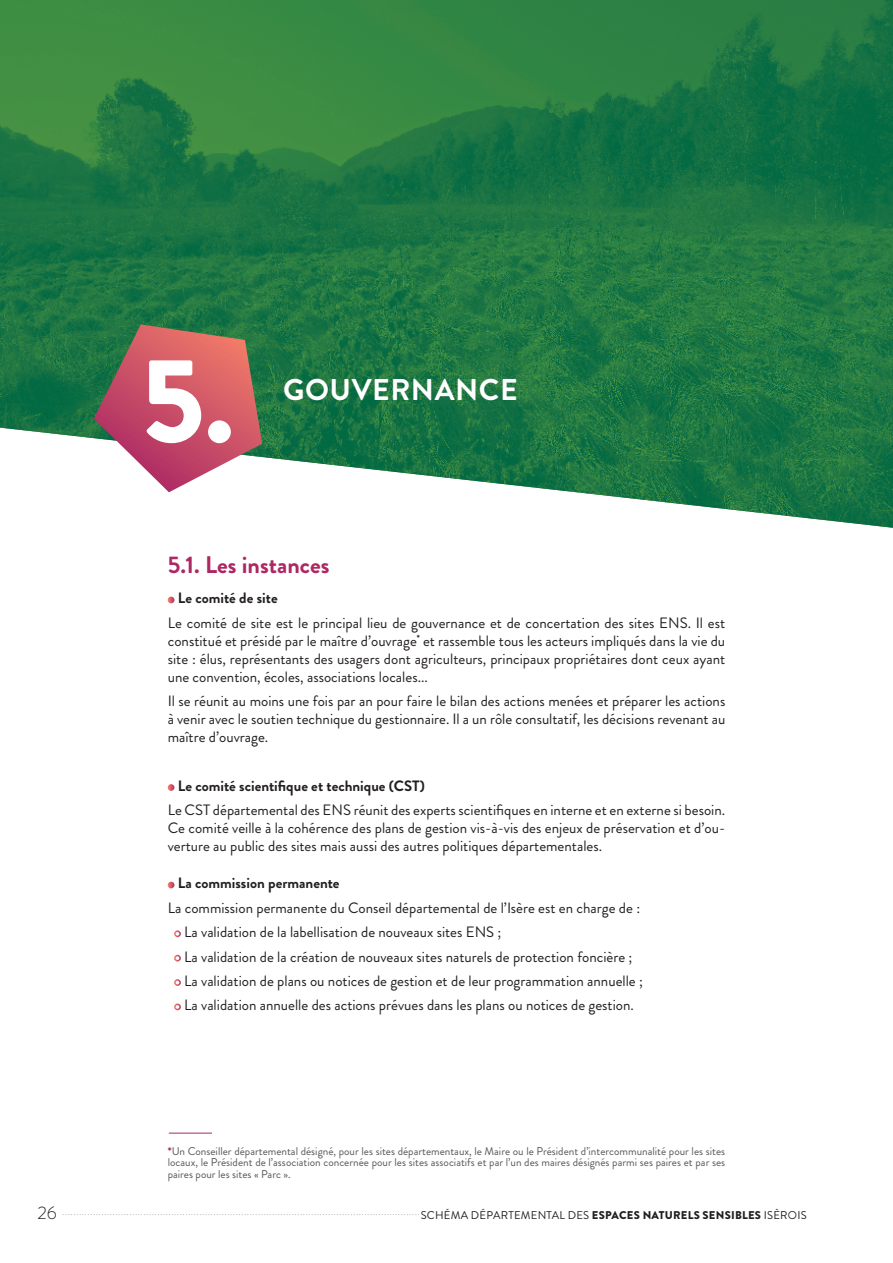
<style>
.page{position:relative;width:893px;height:1263px;background:#fff}
.page>*{position:absolute;margin:0;border:0;box-sizing:border-box;transform-origin:0 0}
.H1_numero{font:900 120px "Brandon Grotesque";color:#fff}
.t1{font:700 30px "Brandon Grotesque";letter-spacing:.02em;color:#fff}
.t2{font:700 24px "Brandon Grotesque";color:#ae2763}
.t3{font:300 18px "Brandon Grotesque";color:#231f20}
.texte_courant{font:15px/18px "Brandon Grotesque";color:#231f20;text-align:justify}
.texte_courant-2{font:700 15px "Brandon Grotesque";color:#231f20}
.texte_courant-3{font:11.25px/11.2px "Brandon Grotesque";color:#57585a;text-align:justify}
.t4{font:300 7.5px "Brandon Grotesque";color:#231f20}
.s1{font-weight:700;color:#ae2763}
.s2{font-weight:400;font-size:11.25px}
.s3{font-weight:900;font-size:11.25px}
</style>
<div class="page">
<img style="left:0;top:0;width:893px;height:528px">
<svg style="left:94px;top:324px;width:168px;height:168px"></svg>
<svg style="left:168px;top:597px;width:6px;height:6px"></svg>
<svg style="left:168px;top:784px;width:6px;height:7px"></svg>
<svg style="left:168px;top:882px;width:6px;height:6px"></svg>
<div style="left:174px;top:930px;width:7px;height:7px;border:2px solid #fff;border-radius:50%"></div>
<div style="left:174px;top:955px;width:7px;height:6px;border:2px solid #fff;border-radius:50%"></div>
<div style="left:174px;top:979px;width:7px;height:7px;border:2px solid #fff;border-radius:50%"></div>
<div style="left:174px;top:1003px;width:7px;height:7px;border:2px solid #fff;border-radius:50%"></div>
<hr style="left:169px;top:1133px;width:43px;height:1px;background:#ae2763">
<p class="H1_numero" style="left:142px;top:316px;width:94px">5.</p>
<h1 class="t1" style="left:283px;top:369px;width:236px">GOUVERNANCE</h1>
<h2 class="t2" style="left:168px;top:547px;width:163px">5.1. Les instances</h2>
<p class="texte_courant-2" style="left:178px;top:588px;width:101px">Le comité de site</p>
<p class="texte_courant" style="left:168px;top:614px;width:559px">Le comité de site est le principal lieu de gouvernance et de concertation des sites ENS. Il est constitué et présidé par le maître d’ouvrage<sup>*</sup> et rassemble tous les acteurs impliqués dans la vie du site : élus, représentants des usagers dont agriculteurs, principaux propriétaires dont ceux ayant une convention, écoles, associations locales...</p>
<p class="texte_courant" style="left:168px;top:692px;width:559px">Il se réunit au moins une fois par an pour faire le bilan des actions menées et préparer les actions à venir avec le soutien technique du gestionnaire. Il a un rôle consultatif, les décisions revenant au maître d’ouvrage.</p>
<p class="texte_courant-2" style="left:178px;top:775px;width:249px">Le comité scientifique et technique (CST)</p>
<p class="texte_courant" style="left:168px;top:801px;width:559px">Le CST départemental des ENS réunit des experts scientifiques en interne et en externe si besoin.<br>Ce comité veille à la cohérence des plans de gestion vis-à-vis des enjeux de préservation et d’ou&shy;verture au public des sites mais aussi des autres politiques départementales.</p>
<p class="texte_courant-2" style="left:178px;top:873px;width:163px">La commission permanente</p>
<p class="texte_courant" style="left:168px;top:899px;width:474px">La commission permanente du Conseil départemental de l’Isère est en charge de :</p>
<p class="texte_courant" style="left:184px;top:923px;width:319px">La validation de la labellisation de nouveaux sites ENS ;</p>
<p class="texte_courant" style="left:184px;top:948px;width:450px">La validation de la création de nouveaux sites naturels de protection foncière ;</p>
<p class="texte_courant" style="left:184px;top:972px;width:460px">La validation de plans ou notices de gestion et de leur programmation annuelle ;</p>
<p class="texte_courant" style="left:184px;top:996px;width:451px">La validation annuelle des actions prévues dans les plans ou notices de gestion.</p>
<p class="texte_courant-3" style="left:168px;top:1146px;width:559px"><span class="s1">*</span>Un Conseiller départemental désigné, pour les sites départementaux, le Maire ou le Président d’intercommunalité pour les sites locaux, le Président de l’association concernée pour les sites associatifs et par l’un des maires désignés parmi ses paires et par ses paires pour les sites « Parc ».</p>
<p class="t3" style="left:37px;top:1200px;width:21px">26</p>
<p class="t4" style="left:63px;top:1207px;width:746px">................................................................................................................................<span class="s2">SCHÉMA DÉPARTEMENTAL DES</span><span class="s3">ESPACES NATURELS SENSIBLES</span><span class="s2">ISÈROIS</span></p>
</div>
